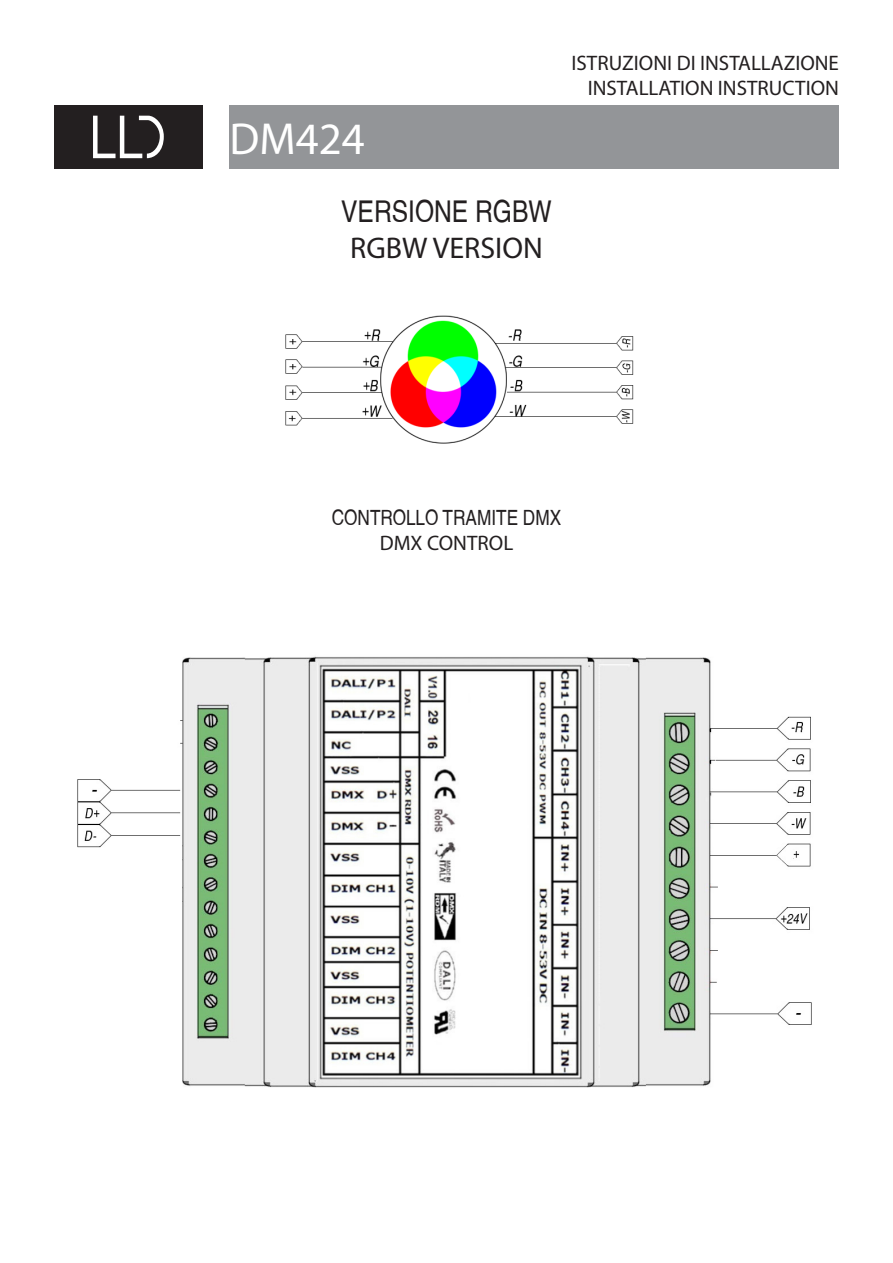
<style>
.page{position:relative;width:893px;height:1263px;background:#fff}
.page>*{position:absolute;margin:0;border:0;box-sizing:border-box;transform-origin:0 0}
.t1{font:45px "Myriad Pro";color:#fff}
.t2{font:condensed 30px "Helvetica";color:#231f20}
.t3{font:30px "Myriad Pro";color:#231f20}
.t4{font:21px/25.2px "Myriad Pro";color:#231f20;text-align:right}
.t5{font:condensed 21px "Helvetica";color:#231f20}
</style>
<div class="page">
<div style="left:230px;top:105px;width:609px;height:64px;background:#939598"></div>
<div style="left:54px;top:105px;width:149px;height:64px;background:#231f20"></div>
<svg style="left:93px;top:116px;width:71px;height:42px"></svg>
<img style="left:285px;top:315px;width:349px;height:129px">
<img style="left:77px;top:656px;width:735px;height:432px">
<h1 class="t1" style="left:230px;top:111px;width:137px">DM424</h1>
<p class="t2" style="left:341px;top:194px;width:212px">VERSIONE RGBW</p>
<p class="t3" style="left:350px;top:229px;width:194px">RGBW VERSION</p>
<p class="t4" style="left:572px;top:50px;width:269px">ISTRUZIONI DI INSTALLAZIONE<br>INSTALLATION INSTRUCTION</p>
<p class="t5" style="left:332px;top:505px;width:231px">CONTROLLO TRAMITE DMX</p>
<p class="t4" style="left:380px;top:530px;width:135px">DMX CONTROL</p>
</div>
